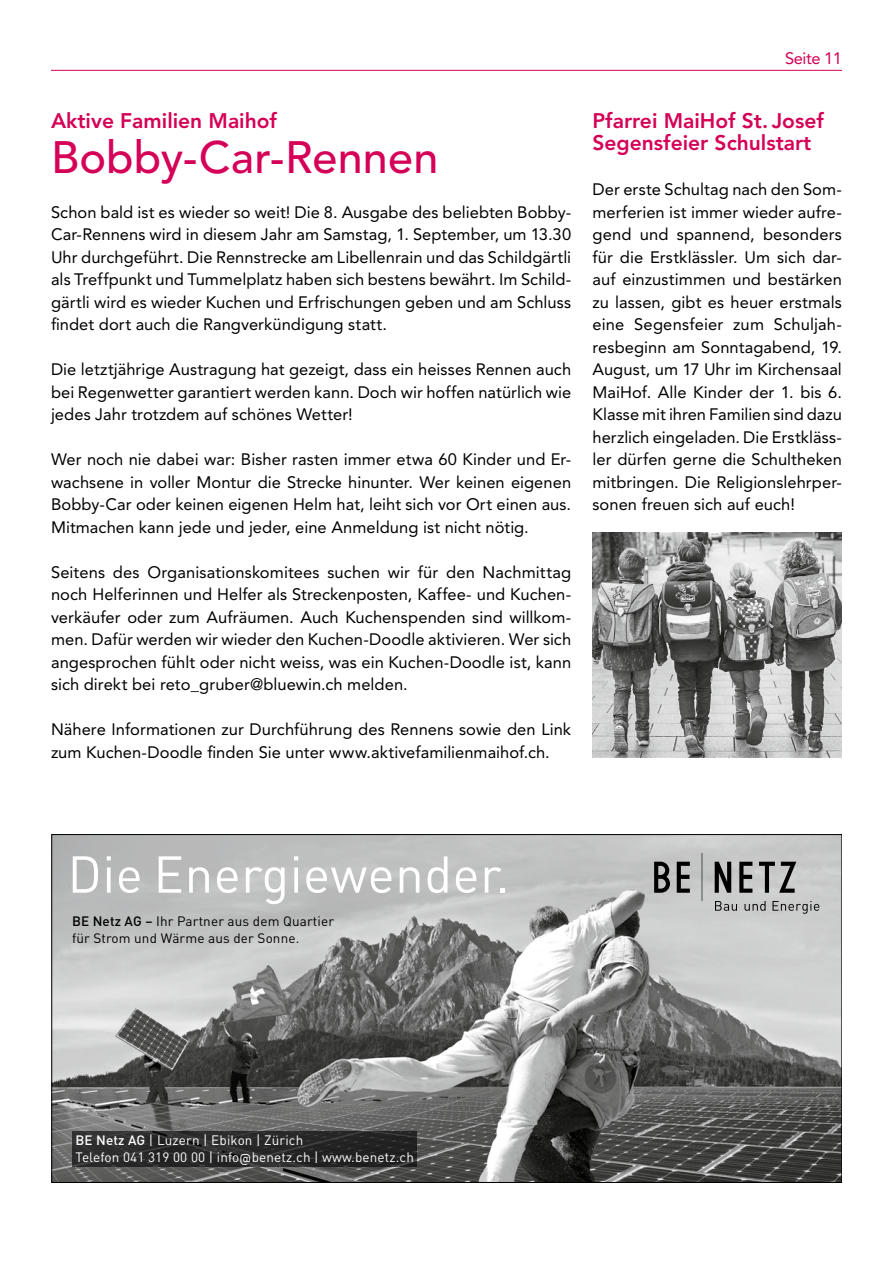
<style>
.page{position:relative;width:893px;height:1263px;background:#fff}
.page>*{position:absolute;margin:0;border:0;box-sizing:border-box;transform-origin:0 0}
.t1{font:51px "DIN";letter-spacing:.01em;color:#fff}
.t2{font:500 45px "Avenir";letter-spacing:.005em;color:#d50057}
.t3{font:800 21px/22.5px "Avenir";color:#d50057}
.t4{font:16.5px/22.5px "Avenir";letter-spacing:.005em;color:#000;text-align:justify}
.t5{font:16.5px "Avenir";letter-spacing:-.03em;color:#d50057}
.t6{font:13.5px/16.5px "DIN";letter-spacing:.01em;color:#fff}
.t7{font:13.5px/16.5px "DIN";letter-spacing:.01em;color:#000}
.s1{font-weight:500}
.s2{font-family:"Typestar"}
</style>
<div class="page">
<hr style="left:51px;top:70px;width:791px;height:1px;background:#d50057">
<img style="left:53px;top:836px;width:787px;height:345px">
<svg style="left:73px;top:1131px;width:344px;height:36px;background:#292929"></svg>
<svg style="left:715px;top:862px;width:16px;height:31px"></svg>
<svg style="left:677px;top:862px;width:13px;height:31px"></svg>
<svg style="left:739px;top:862px;width:13px;height:31px"></svg>
<svg style="left:759px;top:862px;width:37px;height:31px"></svg>
<hr style="left:701px;top:853px;width:2px;height:48px;background:#b1b2b3">
<svg style="left:654px;top:862px;width:16px;height:31px"></svg>
<svg style="left:715px;top:901px;width:22px;height:10px"></svg>
<svg style="left:744px;top:901px;width:21px;height:10px"></svg>
<svg style="left:772px;top:901px;width:47px;height:13px"></svg>
<img style="left:592px;top:533px;width:250px;height:225px">
<p class="t3" style="left:51px;top:109px;width:227px">Aktive Familien Maihof</p>
<h2 class="t2" style="left:51px;top:131px;width:389px">Bobby-Car-Rennen</h2>
<p class="t4" style="left:51px;top:201px;width:522px">Schon bald ist es wieder so weit! Die 8. Ausgabe des beliebten Bobby-Car-Rennens wird in diesem Jahr am Samstag, 1. September, um 13.30<br>Uhr durchgeführt. Die Rennstrecke am Libellenrain und das Schildgärtli als Treffpunkt und Tummelplatz haben sich bestens bewährt. Im Schild&shy;gärtli wird es wieder Kuchen und Erfrischungen geben und am Schluss findet dort auch die Rangverkündigung statt.</p>
<p class="t4" style="left:51px;top:358px;width:522px">Die letztjährige Austragung hat gezeigt, dass ein heisses Rennen auch bei Regenwetter garantiert werden kann. Doch wir hoffen natürlich wie jedes Jahr trotzdem auf schönes Wetter!</p>
<p class="t4" style="left:51px;top:448px;width:522px">Wer noch nie dabei war: Bisher rasten immer etwa 60 Kinder und Er&shy;wachsene in voller Montur die Strecke hinunter. Wer keinen eigenen Bobby-Car oder keinen eigenen Helm hat, leiht sich vor Ort einen aus.<br>Mitmachen kann jede und jeder, eine Anmeldung ist nicht nötig.</p>
<p class="t4" style="left:51px;top:561px;width:522px">Seitens des Organisationskomitees suchen wir für den Nachmittag noch Helferinnen und Helfer als Streckenposten, Kaffee- und Kuchen&shy;verkäufer oder zum Aufräumen. Auch Kuchenspenden sind willkom&shy;men. Dafür werden wir wieder den Kuchen-Doodle aktivieren. Wer sich angesprochen fühlt oder nicht weiss, was ein Kuchen-Doodle ist, kann sich direkt bei reto_gruber@bluewin.ch melden.</p>
<p class="t4" style="left:51px;top:718px;width:522px">Nähere Informationen zur Durchführung des Rennens sowie den Link zum Kuchen-Doodle finden Sie unter www.aktivefamilienmaihof.ch.</p>
<p class="t5" style="left:785px;top:48px;width:58px">Seite 11</p>
<p class="t3" style="left:592px;top:109px;width:233px">Pfarrei MaiHof St. Josef<br>Segensfeier Schulstart</p>
<p class="t4" style="left:592px;top:178px;width:251px">Der erste Schultag nach den Som&shy;merferien ist immer wieder aufre&shy;gend und spannend, besonders für die Erstklässler. Um sich dar&shy;auf einzustimmen und bestärken zu lassen, gibt es heuer erstmals eine Segensfeier zum Schuljah&shy;resbeginn am Sonntagabend, 19.<br>August, um 17 Uhr im Kirchensaal MaiHof. Alle Kinder der 1. bis 6.<br>Klasse mit ihren Familien sind dazu herzlich eingeladen. Die Erstkläss&shy;ler dürfen gerne die Schultheken mitbringen. Die Religionslehrper&shy;sonen freuen sich auf euch!</p>
<h1 class="t1" style="left:67px;top:842px;width:444px">Die Energiewender.</h1>
<p class="t7" style="left:72px;top:913px;width:264px"><span class="s1">BE Netz AG –</span> Ihr Partner aus dem Quartier für Strom und Wärme aus der Sonne.</p>
<p class="t6" style="left:76px;top:1132px;width:340px"><span class="s1">BE Netz AG</span> | Luzern | Ebikon | Zürich<br>Telefon 041 319 00 00 | info<span class="s2">@</span>benetz.ch | www.benetz.ch</p>
</div>
